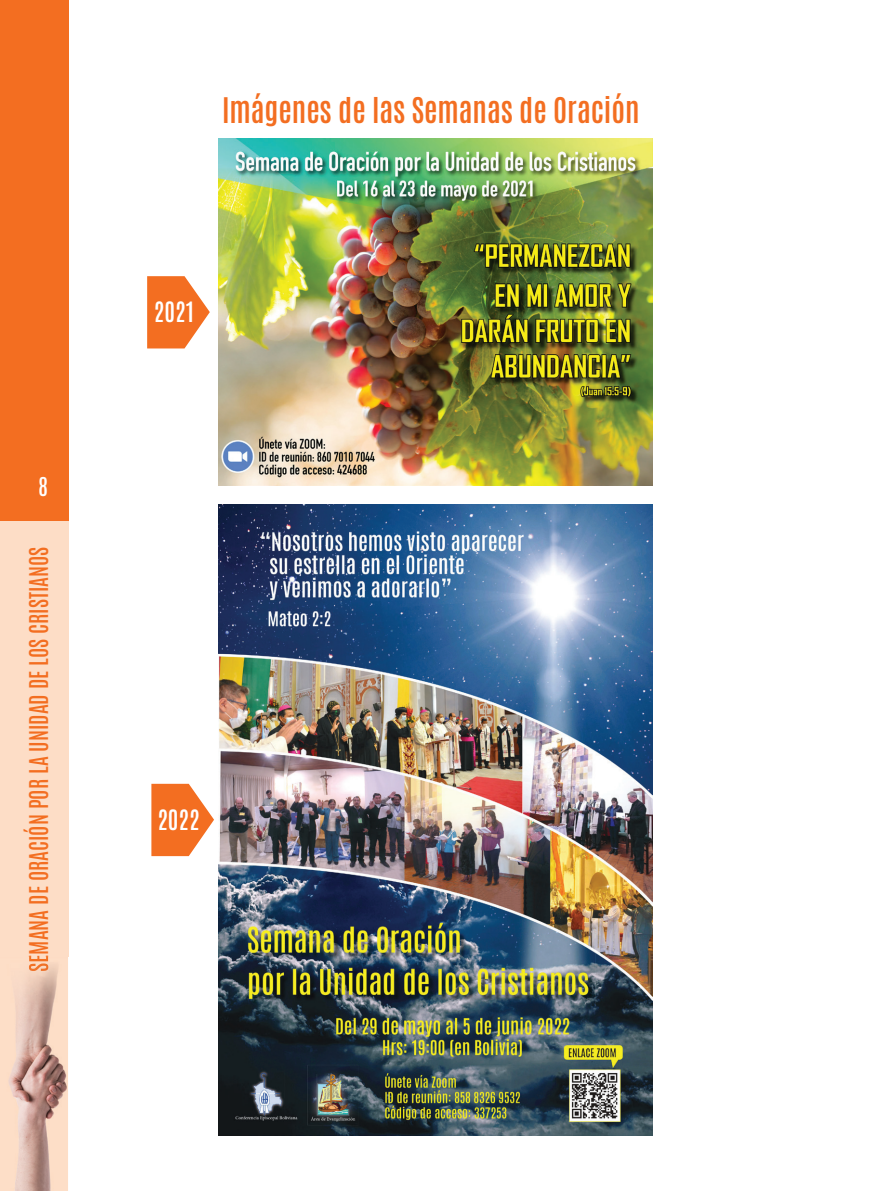
<style>
.page{position:relative;width:879px;height:1191px;background:#fff}
.page>*{position:absolute;margin:0;border:0;box-sizing:border-box;transform-origin:0 0}
.t1{font:600 30px "Antonio";color:#f36e21}
.t2{font:600 23.8px "Antonio";color:#fff}
.t3{font:500 22px "Antonio";color:#f36e21}
.t4{font:500 22px "Antonio";color:#fff}
</style>
<div class="page">
<div style="left:0;top:0;width:68px;height:522px;background:#f36e21"></div>
<div style="left:0;top:522px;width:68px;height:669px;background:#fdddc6"></div>
<img style="left:9px;top:957px;width:58px;height:234px">
<img style="left:24px;top:957px;width:24px;height:14px">
<img style="left:219px;top:139px;width:433px;height:347px">
<img style="left:219px;top:505px;width:433px;height:630px">
<svg style="left:147px;top:276px;width:63px;height:72px"></svg>
<svg style="left:151px;top:784px;width:63px;height:72px"></svg>
<p class="t4" style="left:38px;top:471px;width:11px">8</p>
<p class="t3" style="left:23px;top:971px;width:426px;rotate:-90deg">SEMANA DE ORACIÓN POR LA UNIDAD DE LOS CRISTIANOS</p>
<h1 class="t1" style="left:222px;top:88px;width:419px">Imágenes de las Semanas de Oración</h1>
<p class="t2" style="left:154px;top:295px;width:42px">2021</p>
<p class="t2" style="left:158px;top:802px;width:43px">2022</p>
</div>
